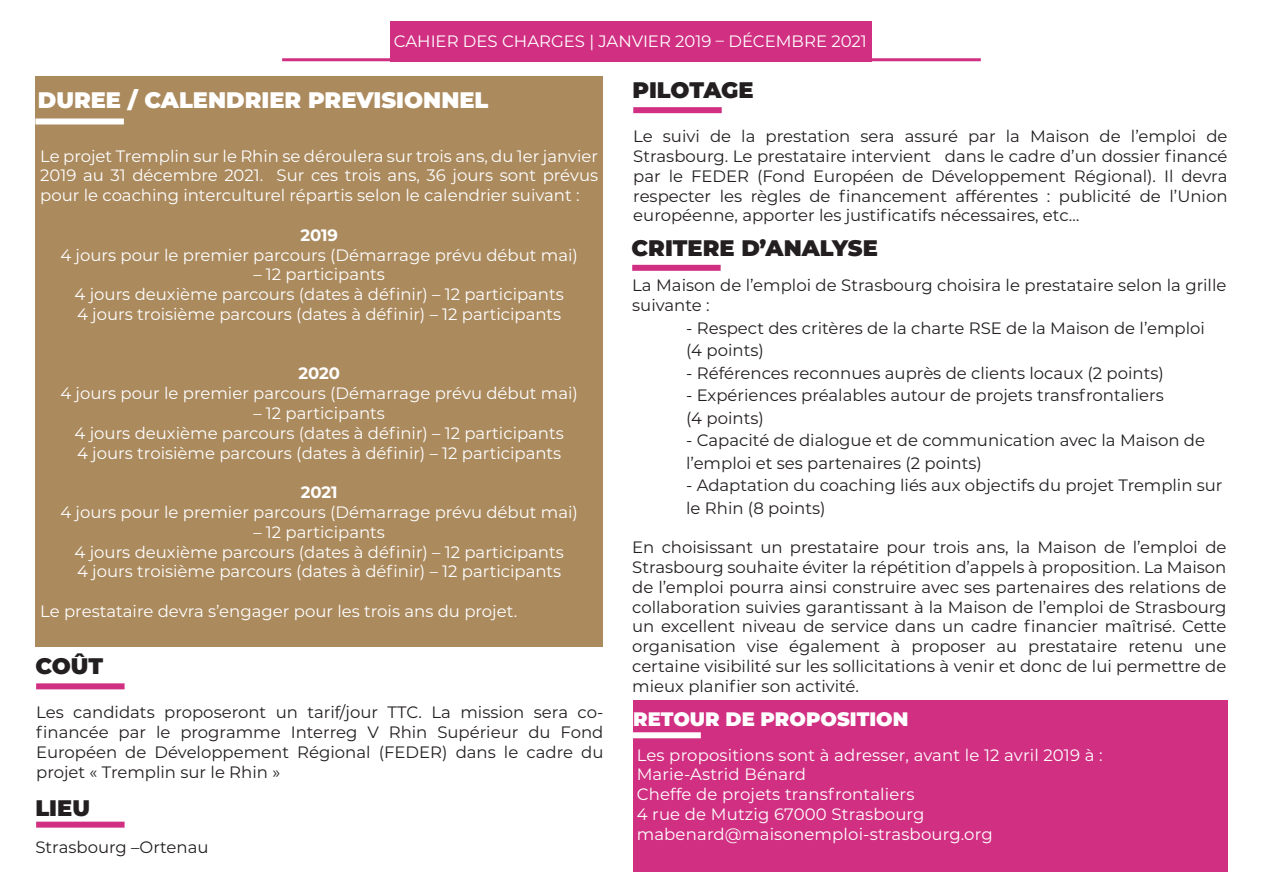
<style>
.page{position:relative;width:1263px;height:893px;background:#fff}
.page>*{position:absolute;margin:0;border:0;box-sizing:border-box;transform-origin:0 0}
.t1{font:900 22.5px "Montserrat";color:#231f20}
.t2{font:900 22.5px "Montserrat";color:#fff}
.t3{font:900 19.5px "Montserrat";color:#fff}
.Style_de_paragraphe{font:16.5px/19.8px "Montserrat";color:#231f20;text-align:justify}
.Style_de_paragraphe-2{font:16.5px/19.8px "Montserrat";color:#fff;text-align:justify}
.Style_de_paragraphe-3{font:700 16.5px "Montserrat";color:#fff}
</style>
<div class="page">
<div style="left:36px;top:683px;width:89px;height:6px;background:#d13082"></div>
<div style="left:633px;top:107px;width:89px;height:6px;background:#d13082"></div>
<div style="left:632px;top:265px;width:89px;height:6px;background:#d13082"></div>
<div style="left:36px;top:822px;width:89px;height:6px;background:#d13082"></div>
<div style="left:36px;top:76px;width:567px;height:570px;background:#ab8a5e"></div>
<div style="left:35px;top:118px;width:89px;height:6px;background:#fff"></div>
<div style="left:391px;top:21px;width:481px;height:40px;background:#d13082"></div>
<hr style="left:282px;top:58px;width:699px;height:3px;background:#d13082">
<div style="left:632px;top:700px;width:595px;height:172px;background:#d13082"></div>
<div style="left:632px;top:732px;width:69px;height:6px;background:#fff"></div>
<p class="Style_de_paragraphe-2" style="left:394px;top:30px;width:474px">CAHIER DES CHARGES | JANVIER 2019 – DÉCEMBRE 2021</p>
<p class="t2" style="left:38px;top:83px;width:452px">DUREE / CALENDRIER PREVISIONNEL</p>
<p class="Style_de_paragraphe-2" style="left:40px;top:145px;width:559px">Le projet Tremplin sur le Rhin se déroulera sur trois ans, du 1er janvier 2019 au 31 décembre 2021. Sur ces trois ans, 36 jours sont prévus pour le coaching interculturel répartis selon le calendrier suivant :</p>
<p class="Style_de_paragraphe-3" style="left:300px;top:223px;width:39px">2019</p>
<p class="Style_de_paragraphe-2" style="left:60px;top:244px;width:519px">4 jours pour le premier parcours (Démarrage prévu début mai)</p>
<p class="Style_de_paragraphe-2" style="left:253px;top:264px;width:133px">– 12 participants</p>
<p class="Style_de_paragraphe-2" style="left:75px;top:284px;width:491px">4 jours deuxième parcours (dates à définir) – 12 participants</p>
<p class="Style_de_paragraphe-2" style="left:77px;top:304px;width:486px">4 jours troisième parcours (dates à définir) – 12 participants</p>
<p class="Style_de_paragraphe-3" style="left:298px;top:362px;width:43px">2020</p>
<p class="Style_de_paragraphe-2" style="left:60px;top:383px;width:519px">4 jours pour le premier parcours (Démarrage prévu début mai)</p>
<p class="Style_de_paragraphe-2" style="left:253px;top:403px;width:133px">– 12 participants</p>
<p class="Style_de_paragraphe-2" style="left:75px;top:422px;width:491px">4 jours deuxième parcours (dates à définir) – 12 participants</p>
<p class="Style_de_paragraphe-2" style="left:77px;top:442px;width:486px">4 jours troisième parcours (dates à définir) – 12 participants</p>
<p class="Style_de_paragraphe-3" style="left:301px;top:480px;width:39px">2021</p>
<p class="Style_de_paragraphe-2" style="left:60px;top:502px;width:519px">4 jours pour le premier parcours (Démarrage prévu début mai)</p>
<p class="Style_de_paragraphe-2" style="left:253px;top:521px;width:133px">– 12 participants</p>
<p class="Style_de_paragraphe-2" style="left:75px;top:541px;width:491px">4 jours deuxième parcours (dates à définir) – 12 participants</p>
<p class="Style_de_paragraphe-2" style="left:77px;top:561px;width:486px">4 jours troisième parcours (dates à définir) – 12 participants</p>
<p class="Style_de_paragraphe-2" style="left:40px;top:601px;width:478px">Le prestataire devra s’engager pour les trois ans du projet.</p>
<p class="t1" style="left:35px;top:649px;width:69px">COÛT</p>
<p class="Style_de_paragraphe" style="left:36px;top:702px;width:569px">Les candidats proposeront un tarif/jour TTC. La mission sera co&shy;financée par le programme Interreg V Rhin Supérieur du Fond Européen de Développement Régional (FEDER) dans le cadre du projet « Tremplin sur le Rhin »</p>
<p class="t1" style="left:35px;top:791px;width:56px">LIEU</p>
<p class="Style_de_paragraphe" style="left:35px;top:836px;width:175px">Strasbourg –Ortenau</p>
<p class="t1" style="left:632px;top:73px;width:123px">PILOTAGE</p>
<p class="Style_de_paragraphe" style="left:633px;top:126px;width:596px">Le suivi de la prestation sera assuré par la Maison de l’emploi de Strasbourg. Le prestataire intervient dans le cadre d’un dossier financé par le FEDER (Fond Européen de Développement Régional). Il devra respecter les règles de financement afférentes : publicité de l’Union européenne, apporter les justificatifs nécessaires, etc…</p>
<p class="t1" style="left:631px;top:231px;width:248px">CRITERE D’ANALYSE</p>
<p class="Style_de_paragraphe" style="left:632px;top:275px;width:596px">La Maison de l’emploi de Strasbourg choisira le prestataire selon la grille suivante :</p>
<p class="Style_de_paragraphe" style="left:686px;top:317px;width:520px">- Respect des critères de la charte RSE de la Maison de l’emploi</p>
<p class="Style_de_paragraphe" style="left:686px;top:340px;width:79px">(4 points)</p>
<p class="Style_de_paragraphe" style="left:686px;top:362px;width:479px">- Références reconnues auprès de clients locaux (2 points)</p>
<p class="Style_de_paragraphe" style="left:686px;top:385px;width:479px">- Expériences préalables autour de projets transfrontaliers</p>
<p class="Style_de_paragraphe" style="left:686px;top:407px;width:79px">(4 points)</p>
<p class="Style_de_paragraphe" style="left:686px;top:428px;width:520px;line-height:22.5px">- Capacité de dialogue et de communication avec la Maison de l’emploi et ses partenaires (2 points)</p>
<p class="Style_de_paragraphe" style="left:686px;top:473px;width:538px;line-height:22.5px">- Adaptation du coaching liés aux objectifs du projet Tremplin sur le Rhin (8 points)</p>
<p class="Style_de_paragraphe" style="left:632px;top:537px;width:596px">En choisissant un prestataire pour trois ans, la Maison de l’emploi de Strasbourg souhaite éviter la répétition d’appels à proposition. La Maison de l’emploi pourra ainsi construire avec ses partenaires des relations de collaboration suivies garantissant à la Maison de l’emploi de Strasbourg un excellent niveau de service dans un cadre financier maîtrisé. Cette organisation vise également à proposer au prestataire retenu une certaine visibilité sur les sollicitations à venir et donc de lui permettre de mieux planifier son activité.</p>
<p class="t3" style="left:633px;top:705px;width:277px">RETOUR DE PROPOSITION</p>
<p class="Style_de_paragraphe-2" style="left:637px;top:744px;width:467px">Les propositions sont à adresser, avant le 12 avril 2019 à :</p>
<p class="Style_de_paragraphe-2" style="left:637px;top:764px;width:171px">Marie-Astrid Bénard</p>
<p class="Style_de_paragraphe-2" style="left:637px;top:784px;width:279px">Cheffe de projets transfrontaliers</p>
<p class="Style_de_paragraphe-2" style="left:637px;top:804px;width:289px">4 rue de Mutzig 67000 Strasbourg</p>
<p class="Style_de_paragraphe-2" style="left:637px;top:823px;width:357px">mabenard@maisonemploi-strasbourg.org</p>
</div>
